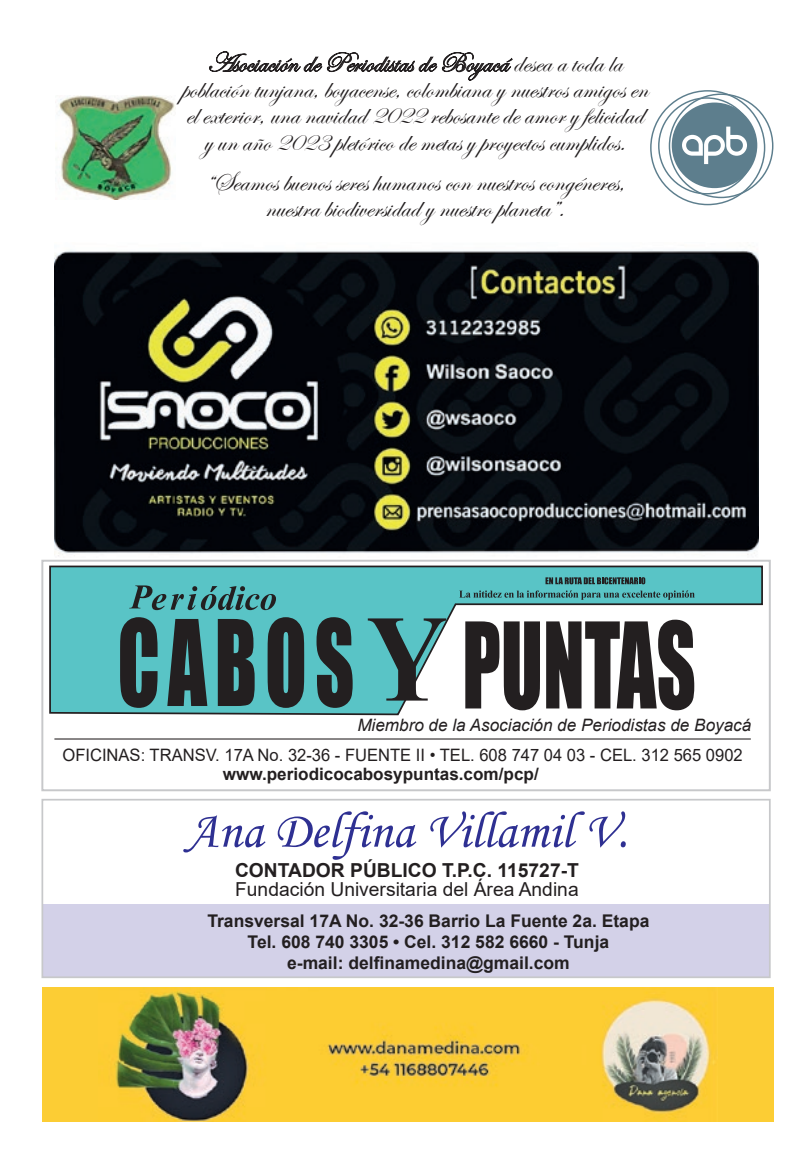
<style>
.page{position:relative;width:812px;height:1151px;background:#fff}
.page>*{position:absolute;margin:0;border:0;box-sizing:border-box;transform-origin:0 0}
.t1{font:51.27px "Monotype Corsiva";color:#2e3092}
.t2{font:28px/26.2px "Edwardian Script ITC";color:#231f20;text-align:center}
.t3{font:19.25px "Arial";color:#231f20}
.t4{font:700 19.25px "Arial";color:#231f20}
.t5{font:700 17.5px/21px "Arial";color:#231f20;text-align:center}
.t6{font:17.15px "Arial";color:#231f20}
.t7{font:italic 17.15px "Arial";color:#231f20}
.t8{font:700 17.15px "Arial";color:#231f20}
</style>
<div class="page">
<img style="left:54px;top:250px;width:704px;height:310px">
<div style="left:42px;top:904px;width:728px;height:73px;background:#d3d1e8"></div>
<svg style="left:49px;top:565px;width:714px;height:151px"></svg>
<svg style="left:120px;top:617px;width:37px;height:91px;background:#314a4b"></svg>
<svg style="left:167px;top:619px;width:40px;height:87px;background:#314b4c"></svg>
<svg style="left:218px;top:619px;width:37px;height:87px;background:#2a3536"></svg>
<svg style="left:268px;top:617px;width:36px;height:91px;background:#2c3d3e"></svg>
<svg style="left:316px;top:617px;width:37px;height:91px;background:#324f51"></svg>
<svg style="left:465px;top:621px;width:75px;height:89px"></svg>
<svg style="left:546px;top:620px;width:148px;height:90px"></svg>
<svg style="left:129px;top:585px;width:147px;height:25px;background:#489293"></svg>
<svg style="left:368px;top:618px;width:78px;height:83px"></svg>
<svg style="left:459px;top:590px;width:235px;height:10px;background:#4b9a9c"></svg>
<svg style="left:545px;top:577px;width:100px;height:7px"></svg>
<div style="left:41px;top:560px;width:730px;height:231px;border:2px solid #c7c8ca"></div>
<div style="left:41px;top:799px;width:729px;height:179px;border:2px solid #c7c8ca"></div>
<hr style="left:54px;top:738px;width:697px;height:1px;background:#231f20">
<div style="left:42px;top:987px;width:731px;height:135px;background:#fccd34"></div>
<img style="left:114px;top:991px;width:604px;height:131px">
<img style="left:58px;top:95px;width:118px;height:105px">
<svg style="left:650px;top:90px;width:123px;height:115px"></svg>
<svg style="left:209px;top:51px;width:304px;height:30px"></svg>
<p class="t2" style="left:181px;top:51px;width:468px">Asociación de Periodistas de Boyacá desea a toda la población tunjana, boyacense, colombiana y nuestros amigos en el exterior, una navidad 2022 rebosante de amor y felicidad y un año 2023 pletórico de metas y proyectos cumplidos.</p>
<p class="t2" style="left:204px;top:169px;width:422px">“Seamos buenos seres humanos con nuestros congéneres, nuestra biodiversidad y nuestro planeta”.</p>
<p class="t7" style="left:357px;top:714px;width:395px">Miembro de la Asociación de Periodistas de Boyacá</p>
<p class="t6" style="left:62px;top:743px;width:682px">OFICINAS: TRANSV. 17A No. 32-36 - FUENTE II • TEL. 608 747 04 03 - CEL. 312 565 0902</p>
<p class="t8" style="left:223px;top:762px;width:317px">www.periodicocabosypuntas.com/pcp/</p>
<h1 class="t1" style="left:186px;top:800px;width:444px">Ana Delfina Villamil V.</h1>
<p class="t4" style="left:235px;top:856px;width:345px">CONTADOR PÚBLICO T.P.C. 115727-T</p>
<p class="t3" style="left:235px;top:876px;width:345px">Fundación Universitaria del Área Andina</p>
<p class="t5" style="left:207px;top:910px;width:443px">Transversal 17A No. 32-36 Barrio La Fuente 2a. Etapa<br>Tel. 608 740 3305 • Cel. 312 582 6660 - Tunja<br>e-mail: delfinamedina@gmail.com</p>
</div>
